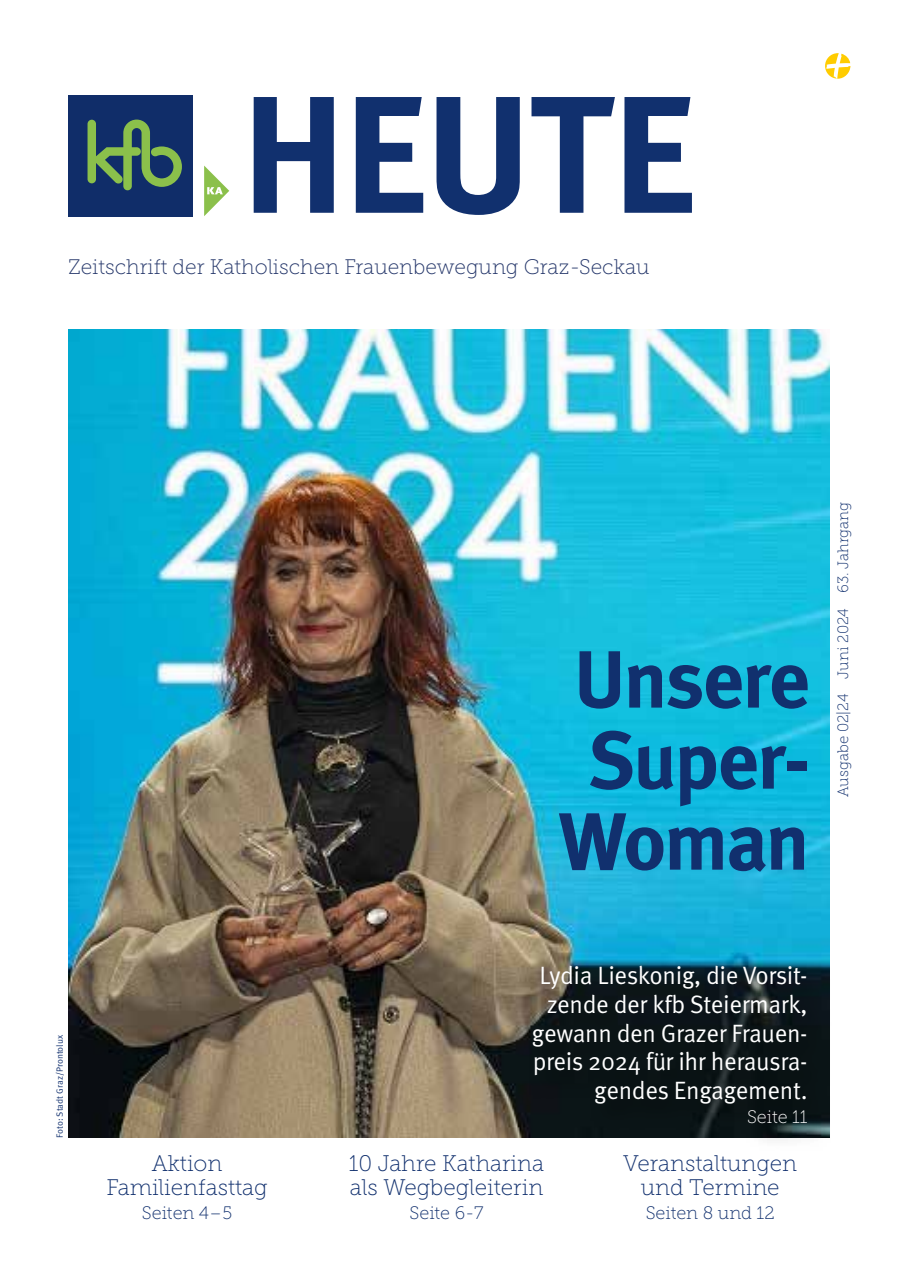
<style>
.page{position:relative;width:910px;height:1276px;background:#fff}
.page>*{position:absolute;margin:0;border:0;box-sizing:border-box;transform-origin:0 0}
.t1{font:700 81px/81px "Meta OT";letter-spacing:-.035em;color:#11306e;text-align:center}
.t2{font:25.05px/28.7px "Meta OT Norm";letter-spacing:-.015em;color:#fff;text-align:right}
.t3{font:22.5px/24px "Museo Slab 100";color:#11306e;text-align:center}
.t4{font:21px "Museo Slab 100";color:#233569}
.t5{font:18px "Museo Slab 100";color:#11306e}
.t6{font:18px "Museo Slab 100";color:#fff}
.t7{font:15px "Museo Slab 100";color:#11306e}
.t8{font:9px "Meta OT Norm";color:#11306e}
</style>
<div class="page">
<img style="left:68px;top:330px;width:761px;height:807px">
<svg style="left:825px;top:53px;width:25px;height:26px"></svg>
<svg style="left:254px;top:97px;width:438px;height:118px;fill:#143370"></svg>
<div style="left:69px;top:95px;width:124px;height:121px;background:#102d69"></div>
<svg style="left:88px;top:120px;width:94px;height:70px"></svg>
<svg style="left:204px;top:166px;width:25px;height:50px"></svg>
<div style="left:526px;top:959px;width:308px;height:192px;background:#000;opacity:.75"></div>
<p class="t4" style="left:68px;top:255px;width:583px">Zeitschrift der Katholischen Frauenbewegung Graz-Seckau</p>
<p class="t8" style="left:54px;top:1137px;width:104px;rotate:-90deg">Foto: Stadt Graz/Prontolux</p>
<p class="t3" style="left:107px;top:1151px;width:163px">Aktion<br>Familienfasttag</p>
<p class="t5" style="left:142px;top:1202px;width:92px">Seiten 4–5</p>
<h1 class="t1" style="left:558px;top:640px;width:253px">Unsere<br>Super-<br>Woman</h1>
<p class="t7" style="left:835px;top:797px;width:296px;rotate:-90deg">Ausgabe 02|24 Juni 2024 63. Jahrgang</p>
<p class="t2" style="left:532px;top:961px;width:277px">Lydia Lieskonig, die Vorsit&shy;zende der kfb Steiermark, gewann den Grazer Frauen&shy;preis 2024 für ihr herausra&shy;gendes Engagement.</p>
<p class="t6" style="left:747px;top:1107px;width:62px">Seite 11</p>
<p class="t3" style="left:349px;top:1151px;width:197px;text-align:left">10 Jahre Katharina als Wegbegleiterin</p>
<p class="t5" style="left:410px;top:1202px;width:75px">Seite 6-7</p>
<p class="t3" style="left:623px;top:1151px;width:175px">Veranstaltungen und Termine</p>
<p class="t5" style="left:646px;top:1202px;width:130px">Seiten 8 und 12</p>
</div>
